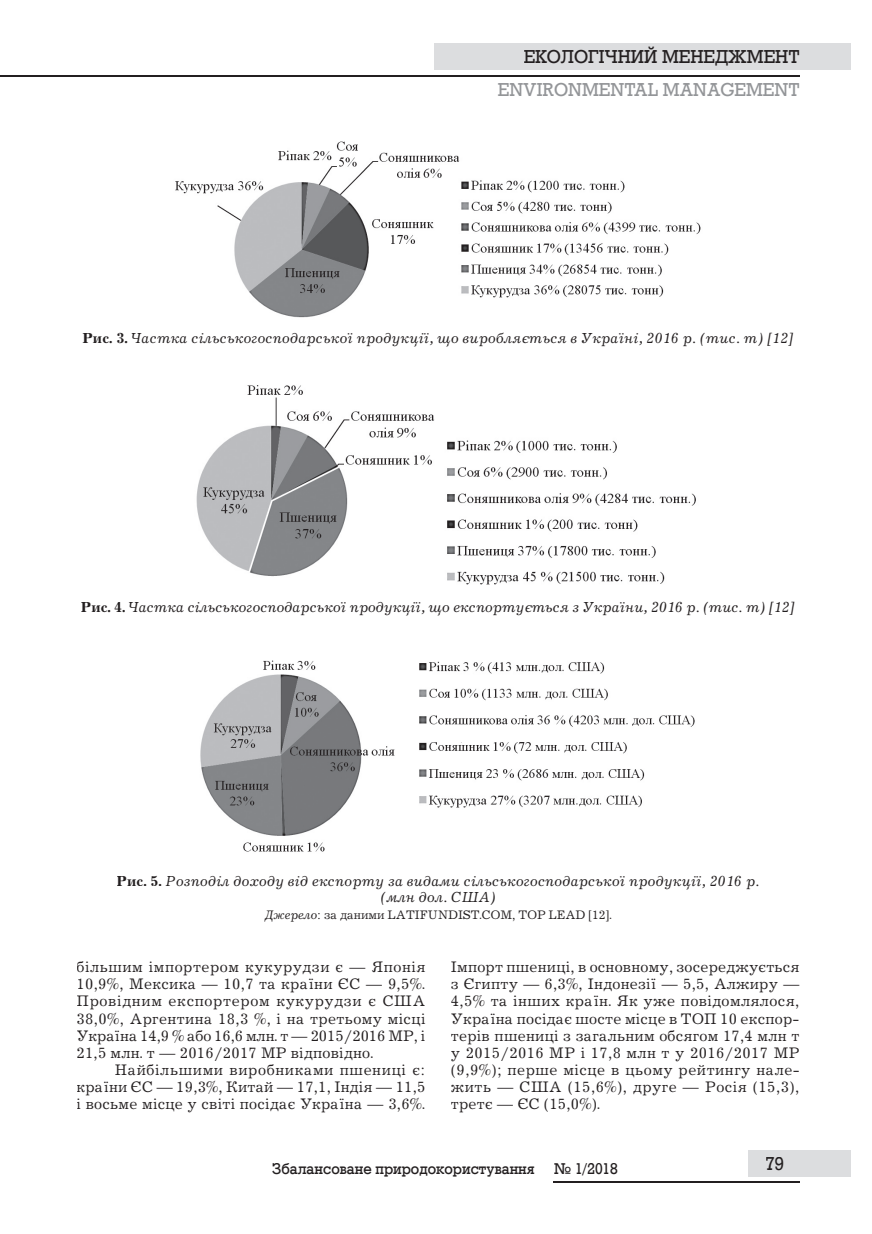
<style>
.page{position:relative;width:872px;height:1234px;background:#fff}
.page>*{position:absolute;margin:0;border:0;box-sizing:border-box;transform-origin:0 0}
.t1{font:18px "DIA Rodeo";color:#231f20}
.t2{font:18px "DIA Rodeo";color:#939598}
.t3{font:15.75px/17.1px "Journal C";letter-spacing:.015em;color:#231f20;text-align:justify}
.t4{font:italic 15px/15.9px "Journal C";letter-spacing:.015em;color:#231f20;text-align:center}
.t5{font:15px "DIA Rodeo";color:#231f20}
.t6{font:12.75px "Journal C";color:#231f20}
.s1{font-weight:700;font-style:normal}
.s2{font-style:italic}
</style>
<div class="page">
<div style="left:748px;top:1149px;width:102px;height:27px;background:#dcdddf"></div>
<hr style="left:553px;top:1180px;width:246px;height:2px;background:#231f20">
<hr style="left:0;top:75px;width:799px;height:2px;background:#231f20">
<div style="left:434px;top:43px;width:416px;height:27px;background:#dcdddf"></div>
<img style="left:175px;top:141px;width:526px;height:177px">
<img style="left:196px;top:385px;width:500px;height:200px">
<img style="left:200px;top:660px;width:495px;height:192px">
<p class="t1" style="left:524px;top:46px;width:277px">ЕКОЛОГІЧНИЙ МЕНЕДЖМЕНТ</p>
<p class="t2" style="left:498px;top:79px;width:303px">ENVIRONMENTAL MANAGEMENT</p>
<p class="t4" style="left:82px;top:330px;width:712px"><span class="s1">Рис. 3.</span> Частка сільськогосподарської продукції, що виробляється в Україні, 2016 р. (тис. т) [12]</p>
<p class="t4" style="left:81px;top:599px;width:715px"><span class="s1">Рис. 4.</span> Частка сільськогосподарської продукції, що експортується з України, 2016 р. (тис. т) [12]</p>
<p class="t4" style="left:116px;top:873px;width:644px"><span class="s1">Рис. 5.</span> Розподіл доходу від експорту за видами сільськогосподарської продукції, 2016 р. (млн дол. США)</p>
<p class="t6" style="left:264px;top:908px;width:349px"><span class="s2">Джерело</span>: за даними LATIFUNDIST.COM, TOP LEAD [12].</p>
<p class="t3" style="left:77px;top:958px;width:350px">більшим імпортером кукурудзи є — Японія 10,9%, Мексика — 10,7 та країни ЄС — 9,5%.<br>Провідним експортером кукурудзи є США 38,0%, Аргентина 18,3 %, і на третьому місці Україна 14,9 % або 16,6 млн. т — 2015/2016 МР, і 21,5 млн. т — 2016/2017 МР відповідно.</p>
<p class="t3" style="left:77px;top:1061px;width:350px;text-indent:38px">Найбільшими виробниками пшениці є: країни ЄС — 19,3%, Китай — 17,1, Індія — 11,5 і восьме місце у світі посідає Україна — 3,6%.</p>
<p class="t3" style="left:451px;top:958px;width:350px">Імпорт пшениці, в основному, зосереджується з Єгипту — 6,3%, Індонезії — 5,5, Алжиру — 4,5% та інших країн. Як уже повідомлялося, Україна посідає шосте місце в ТОП 10 експор&shy;терів пшениці з загальним обсягом 17,4 млн т у 2015/2016 МР і 17,8 млн т у 2016/2017 МР (9,9%); перше місце в цьому рейтингу нале&shy;жить — США (15,6%), друге — Росія (15,3), третє — ЄС (15,0%).</p>
<p class="t5" style="left:272px;top:1160px;width:264px">Збалансоване природокористування</p>
<p class="t5" style="left:554px;top:1160px;width:65px">№ 1/2018</p>
<p class="t1" style="left:765px;top:1153px;width:20px">79</p>
</div>
